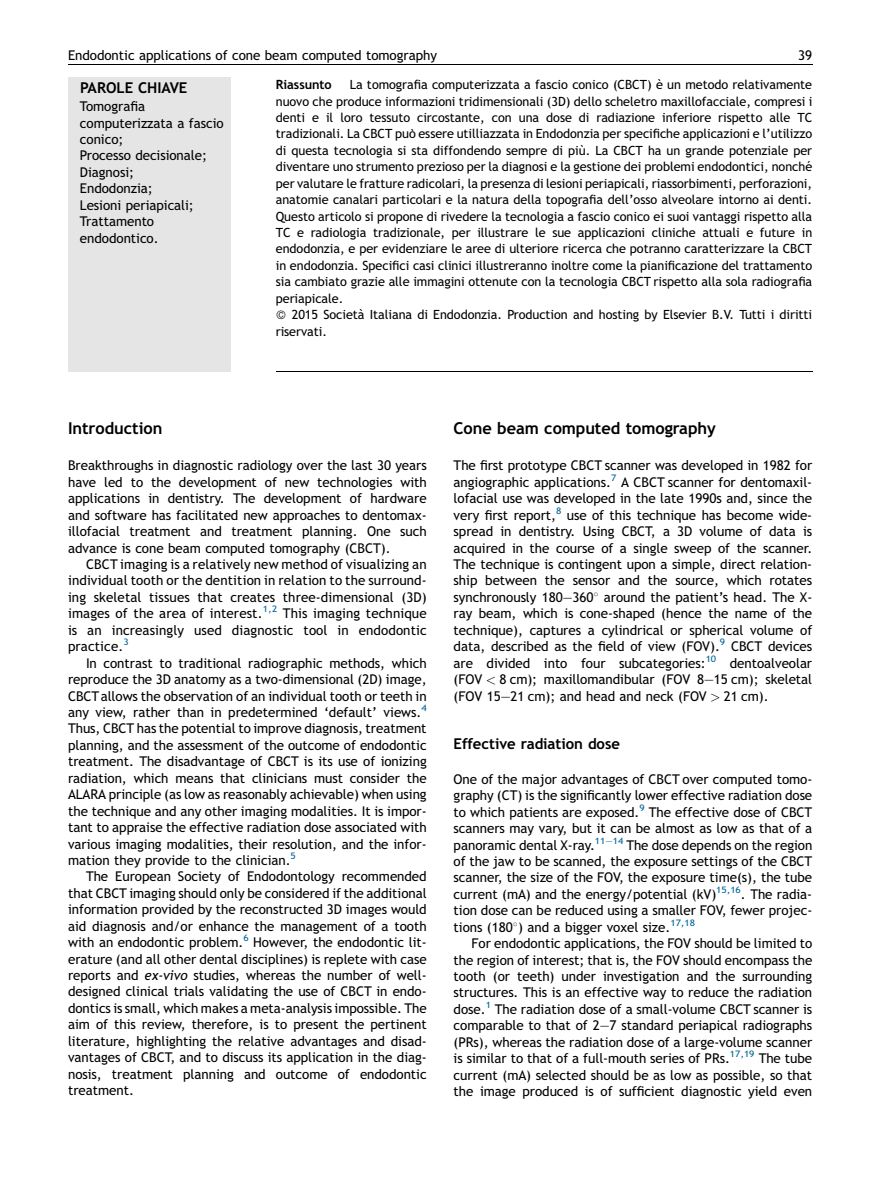
<style>
.page{position:relative;width:893px;height:1191px;background:#fff}
.page>*{position:absolute;margin:0;border:0;box-sizing:border-box;transform-origin:0 0}
.t1{font:16.5px "Adv T Tda 6 f 6 cb 8.B";color:#000}
.t2{font:15px "Adv T Tda 6 f 6 cb 8.B";color:#000}
.t3{font:13.5px/16.5px "Adv T Tc 9 c 3 bd 71";color:#000;text-align:justify}
.t4{font:12.75px/16.5px "Adv T Tc 9 c 3 bd 71";color:#000;text-align:justify}
.t5{font:12.75px "Adv T Tda 6 f 6 cb 8.B";color:#000}
.s1{font-family:"Adv TT7 f 5838 b 0.I"}
.s2{font-family:"Adv Pi 1"}
.s3{font-family:"Adv P4 C4 E51"}
</style>
<div class="page">
<div style="left:68px;top:77px;width:163px;height:294px;background:#e6e5e5"></div>
<hr style="left:276px;top:371px;width:536px;height:1px;background:#000">
<hr style="left:68px;top:65px;width:744px;height:1px;background:#000">
<p class="t3" style="left:68px;top:48px;width:370px">Endodontic applications of cone beam computed tomography</p>
<p class="t3" style="left:798px;top:48px;width:15px">39</p>
<p class="t2" style="left:80px;top:81px;width:109px">PAROLE CHIAVE</p>
<p class="t3" style="left:80px;top:99px;width:145px;text-align:left">Tomografia computerizzata a fascio conico;<br>Processo decisionale;<br>Diagnosi;<br>Endodonzia;<br>Lesioni periapicali;<br>Trattamento endodontico.</p>
<p class="t4" style="left:276px;top:77px;width:538px;text-indent:74px">La tomografia computerizzata a fascio conico (CBCT) e` un metodo relativamente nuovo che produce informazioni tridimensionali (3D) dello scheletro maxillofacciale, compresi i denti e il loro tessuto circostante, con una dose di radiazione inferiore rispetto alle TC tradizionali. La CBCT puo` essere utilliazzata in Endodonzia per specifiche applicazioni e l’utilizzo di questa tecnologia si sta diffondendo sempre di piu`. La CBCT ha un grande potenziale per diventare uno strumento prezioso per la diagnosi e la gestione dei problemi endodontici, nonche´ per valutare le fratture radicolari, la presenza di lesioni periapicali, riassorbimenti, perforazioni, anatomie canalari particolari e la natura della topografia dell’osso alveolare intorno ai denti.<br>Questo articolo si propone di rivedere la tecnologia a fascio conico ei suoi vantaggi rispetto alla TC e radiologia tradizionale, per illustrare le sue applicazioni cliniche attuali e future in endodonzia, e per evidenziare le aree di ulteriore ricerca che potranno caratterizzare la CBCT in endodonzia. Specifici casi clinici illustreranno inoltre come la pianificazione del trattamento sia cambiato grazie alle immagini ottenute con la tecnologia CBCT rispetto alla sola radiografia periapicale.</p>
<p class="t4" style="left:276px;top:307px;width:538px;text-indent:16px">2015 Societa` Italiana di Endodonzia. Production and hosting by Elsevier B.V. Tutti i diritti riservati.</p>
<p class="t5" style="left:276px;top:79px;width:57px">Riassunto</p>
<p class="t1" style="left:68px;top:421px;width:96px">Introduction</p>
<p class="t3" style="left:68px;top:458px;width:360px">Breakthroughs in diagnostic radiology over the last 30 years have led to the development of new technologies with applications in dentistry. The development of hardware and software has facilitated new approaches to dentomax&shy;illofacial treatment and treatment planning. One such advance is cone beam computed tomography (CBCT).</p>
<p class="t3" style="left:68px;top:556px;width:360px;text-indent:18px">CBCT imaging is a relatively new method of visualizing an individual tooth or the dentition in relation to the surround&shy;ing skeletal tissues that creates three-dimensional (3D) images of the area of interest.<sup>1,2</sup> This imaging technique is an increasingly used diagnostic tool in endodontic practice.<sup>3</sup></p>
<p class="t3" style="left:68px;top:655px;width:360px;text-indent:18px">In contrast to traditional radiographic methods, which reproduce the 3D anatomy as a two-dimensional (2D) image, CBCTallows the observation of an individual tooth or teeth in any view, rather than in predetermined ‘default’ views.<sup>4<br></sup>Thus, CBCT has the potential to improve diagnosis, treatment planning, and the assessment of the outcome of endodontic treatment. The disadvantage of CBCT is its use of ionizing radiation, which means that clinicians must consider the ALARA principle (as low as reasonably achievable) when using the technique and any other imaging modalities. It is impor&shy;tant to appraise the effective radiation dose associated with various imaging modalities, their resolution, and the infor&shy;mation they provide to the clinician.<sup>5</sup></p>
<p class="t3" style="left:68px;top:869px;width:360px;text-indent:18px">The European Society of Endodontology recommended that CBCT imaging should only be considered if the additional information provided by the reconstructed 3D images would aid diagnosis and/or enhance the management of a tooth with an endodontic problem.<sup>6</sup> However, the endodontic lit&shy;erature (and all other dental disciplines) is replete with case reports and <span class="s1">ex-vivo</span> studies, whereas the number of well&shy;designed clinical trials validating the use of CBCT in endo&shy;dontics is small, which makes a meta-analysis impossible. The aim of this review, therefore, is to present the pertinent literature, highlighting the relative advantages and disad&shy;vantages of CBCT, and to discuss its application in the diag&shy;nosis, treatment planning and outcome of endodontic treatment.</p>
<p class="t1" style="left:454px;top:421px;width:264px">Cone beam computed tomography</p>
<p class="t3" style="left:454px;top:458px;width:360px">The first prototype CBCT scanner was developed in 1982 for angiographic applications.<sup>7</sup> A CBCT scanner for dentomaxil&shy;lofacial use was developed in the late 1990s and, since the very first report,<sup>8</sup> use of this technique has become wide&shy;spread in dentistry. Using CBCT, a 3D volume of data is acquired in the course of a single sweep of the scanner.<br>The technique is contingent upon a simple, direct relation&shy;ship between the sensor and the source, which rotates synchronously 180—360<span class="s2">8</span> around the patient’s head. The X&shy;ray beam, which is cone-shaped (hence the name of the technique), captures a cylindrical or spherical volume of data, described as the field of view (FOV).<sup>9</sup> CBCT devices are divided into four subcategories:<sup>10</sup> dentoalveolar (FOV <span class="s3">&lt;</span> 8 cm); maxillomandibular (FOV 8—15 cm); skeletal (FOV 15—21 cm); and head and neck (FOV <span class="s3">&gt;</span> 21 cm).</p>
<p class="t2" style="left:454px;top:737px;width:168px">Effective radiation dose</p>
<p class="t3" style="left:454px;top:771px;width:360px">One of the major advantages of CBCT over computed tomo&shy;graphy (CT) is the significantly lower effective radiation dose to which patients are exposed.<sup>9</sup> The effective dose of CBCT scanners may vary, but it can be almost as low as that of a panoramic dental X-ray.<sup>11—14</sup> The dose depends on the region of the jaw to be scanned, the exposure settings of the CBCT scanner, the size of the FOV, the exposure time(s), the tube current (mA) and the energy/potential (kV)<sup>15,16</sup>. The radia&shy;tion dose can be reduced using a smaller FOV, fewer projec&shy;tions (180<span class="s2">8</span>) and a bigger voxel size.<sup>17,18</sup></p>
<p class="t3" style="left:454px;top:936px;width:360px;text-indent:18px">For endodontic applications, the FOV should be limited to the region of interest; that is, the FOV should encompass the tooth (or teeth) under investigation and the surrounding structures. This is an effective way to reduce the radiation dose.<sup>1</sup> The radiation dose of a small-volume CBCT scanner is comparable to that of 2—7 standard periapical radiographs (PRs), whereas the radiation dose of a large-volume scanner is similar to that of a full-mouth series of PRs.<sup>17,19</sup> The tube current (mA) selected should be as low as possible, so that the image produced is of sufficient diagnostic yield even</p>
</div>
